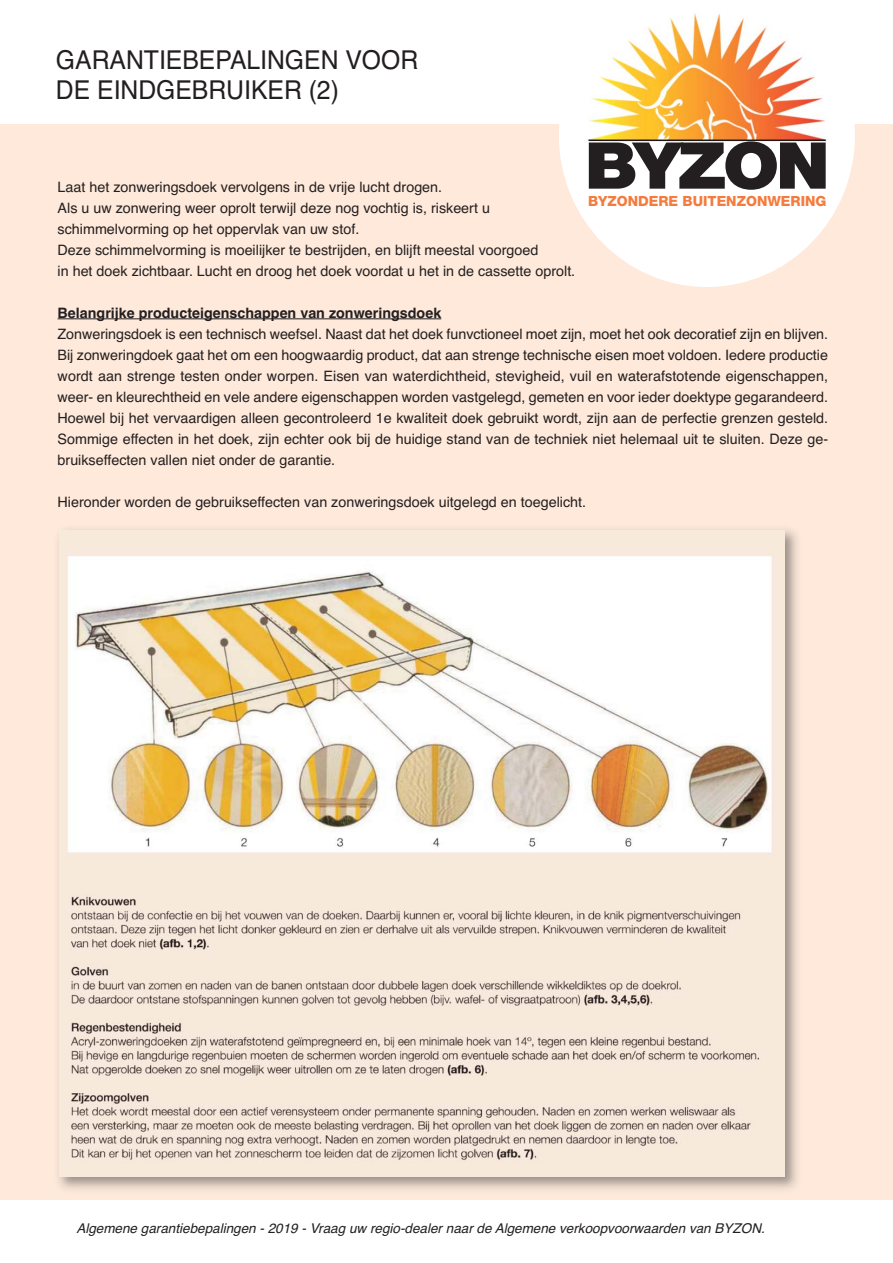
<style>
.page{position:relative;width:893px;height:1263px;background:#fff}
.page>*{position:absolute;margin:0;border:0;box-sizing:border-box;transform-origin:0 0}
.t1{font:900 64.65px "Helvetica Neue LT Std";letter-spacing:-.05em;color:#231f20;scale:1.1 1}
.t2{font:25.95px/30px "Helvetica";color:#231f20;scale:.95 1}
.t3{font:14.4px/21px "Helvetica";color:#231f20}
.t4{font:700 14.4px "Helvetica";color:#231f20}
.t5{font:800 14.1px "Helvetica Neue LT Std";color:#f47b3d}
.t6{font:italic 13.5px "Helvetica";color:#231f20}
</style>
<div class="page">
<div style="left:0;top:124px;width:892px;height:1076px;background:#fee9da"></div>
<hr style="left:58px;top:318px;width:383px;height:1px;background:#231f20">
<svg style="left:559px;top:124px;width:296px;height:163px;fill:#fff"></svg>
<img style="left:574px;top:13px;width:264px;height:151px">
<img style="left:58px;top:529px;width:739px;height:660px">
<img style="left:59px;top:531px;width:725px;height:645px">
<h2 class="t2" style="left:56px;top:47px;width:383px">GARANTIEBEPALINGEN VOOR<br>DE EINDGEBRUIKER (2)</h2>
<h1 class="t1" style="left:585px;top:129px;width:224px">BYZON</h1>
<p class="t5" style="left:588px;top:193px;width:240px">BYZONDERE BUITENZONWERING</p>
<p class="t3" style="left:58px;top:177px;width:519px">Laat het zonweringsdoek vervolgens in de vrije lucht drogen.<br>Als u uw zonwering weer oprolt terwijl deze nog vochtig is, riskeert u schimmelvorming op het oppervlak van uw stof.<br>Deze schimmelvorming is moeilijker te bestrijden, en blijft meestal voorgoed<br>in het doek zichtbaar. Lucht en droog het doek voordat u het in de cassette oprolt.</p>
<p class="t4" style="left:58px;top:307px;width:385px">Belangrijke producteigenschappen van zonweringsdoek</p>
<p class="t3" style="left:58px;top:324px;width:772px;text-align:justify">Zonweringsdoek is een technisch weefsel. Naast dat het doek funvctioneel moet zijn, moet het ook decoratief zijn en blijven.<br>Bij zonweringdoek gaat het om een hoogwaardig product, dat aan strenge technische eisen moet voldoen. Iedere productie wordt aan strenge testen onder worpen. Eisen van waterdichtheid, stevigheid, vuil en waterafstotende eigenschappen, weer- en kleurechtheid en vele andere eigenschappen worden vastgelegd, gemeten en voor ieder doektype gegarandeerd.<br>Hoewel bij het vervaardigen alleen gecontroleerd 1e kwaliteit doek gebruikt wordt, zijn aan de perfectie grenzen gesteld.<br>Sommige effecten in het doek, zijn echter ook bij de huidige stand van de techniek niet helemaal uit te sluiten. Deze ge&shy;bruikseffecten vallen niet onder de garantie.</p>
<p class="t3" style="left:58px;top:492px;width:530px">Hieronder worden de gebruikseffecten van zonweringsdoek uitgelegd en toegelicht.</p>
<p class="t6" style="left:76px;top:1224px;width:690px">Algemene garantiebepalingen - 2019 - Vraag uw regio-dealer naar de Algemene verkoopvoorwaarden van BYZON.</p>
</div>
